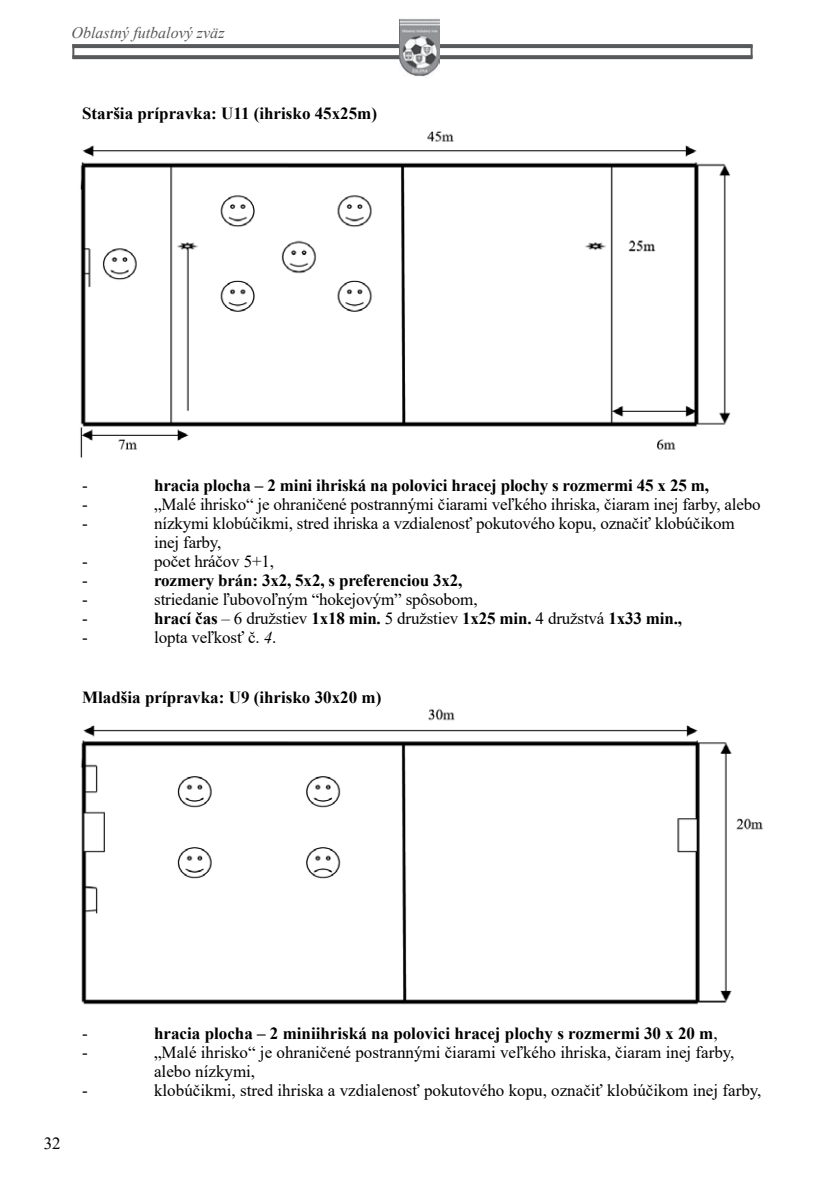
<style>
.page{position:relative;width:840px;height:1191px;background:#fff}
.page>*{position:absolute;margin:0;border:0;box-sizing:border-box;transform-origin:0 0}
.t1{font:17px/19px "Times New Roman";letter-spacing:-.01em;color:#000}
.t2{font:700 17px "Times New Roman";color:#000}
.t3{font:italic 16px "Times New Roman";color:#58595b}
.s1{font-weight:400}
.s2{font-style:italic}
</style>
<div class="page">
<svg style="left:74px;top:44px;width:678px;height:4px;background:#5b5c5e"></svg>
<svg style="left:74px;top:55px;width:678px;height:4px;background:#5e5f61"></svg>
<svg style="left:72px;top:44px;width:2px;height:15px"></svg>
<svg style="left:750px;top:45px;width:2px;height:13px"></svg>
<img style="left:399px;top:19px;width:40px;height:57px">
<img style="left:80px;top:131px;width:651px;height:327px">
<img style="left:80px;top:708px;width:683px;height:297px">
<p class="t3" style="left:71px;top:22px;width:154px">Oblastný futbalový zväz</p>
<p class="t2" style="left:82px;top:101px;width:296px">Staršia prípravka: U11 (ihrisko 45x25m)</p>
<p class="t1" style="left:82px;top:475px;width:7px">-</p>
<p class="t2" style="left:154px;top:473px;width:556px">hracia plocha – 2 mini ihriská na polovici hracej plochy s rozmermi 45 x 25 m,</p>
<p class="t1" style="left:82px;top:494px;width:7px">-</p>
<p class="t1" style="left:154px;top:494px;width:607px">„Malé ihrisko“ je ohraničené postrannými čiarami veľkého ihriska, čiaram inej farby, alebo</p>
<p class="t1" style="left:82px;top:513px;width:7px">-</p>
<p class="t1" style="left:154px;top:513px;width:581px">nízkymi klobúčikmi, stred ihriska a vzdialenosť pokutového kopu, označiť klobúčikom inej farby,</p>
<p class="t1" style="left:82px;top:551px;width:7px">-</p>
<p class="t1" style="left:154px;top:551px;width:121px">počet hráčov 5+1,</p>
<p class="t1" style="left:82px;top:570px;width:7px">-</p>
<p class="t2" style="left:154px;top:568px;width:309px">rozmery brán: 3x2, 5x2, s preferenciou 3x2,</p>
<p class="t1" style="left:82px;top:589px;width:7px">-</p>
<p class="t1" style="left:154px;top:589px;width:325px">striedanie ľubovoľným “hokejovým” spôsobom,</p>
<p class="t1" style="left:82px;top:608px;width:7px">-</p>
<p class="t2" style="left:154px;top:606px;width:529px">hrací čas <span class="s1">– 6 družstiev</span> 1x18 min. <span class="s1">5 družstiev</span> 1x25 min. <span class="s1">4 družstvá</span> 1x33 min.,</p>
<p class="t1" style="left:82px;top:627px;width:7px">-</p>
<p class="t1" style="left:154px;top:627px;width:124px">lopta veľkosť č. <span class="s2">4</span>.</p>
<p class="t2" style="left:82px;top:685px;width:300px">Mladšia prípravka: U9 (ihrisko 30x20 m)</p>
<p class="t1" style="left:44px;top:1133px;width:18px">32</p>
<p class="t1" style="left:82px;top:1023px;width:7px">-</p>
<p class="t2" style="left:154px;top:1021px;width:565px">hracia plocha – 2 miniihriská na polovici hracej plochy s rozmermi 30 x 20 m<span class="s1">,</span></p>
<p class="t1" style="left:82px;top:1042px;width:7px">-</p>
<p class="t1" style="left:154px;top:1042px;width:581px">„Malé ihrisko“ je ohraničené postrannými čiarami veľkého ihriska, čiaram inej farby, alebo nízkymi,</p>
<p class="t1" style="left:82px;top:1080px;width:7px">-</p>
<p class="t1" style="left:154px;top:1080px;width:608px">klobúčikmi, stred ihriska a vzdialenosť pokutového kopu, označiť klobúčikom inej farby,</p>
</div>
